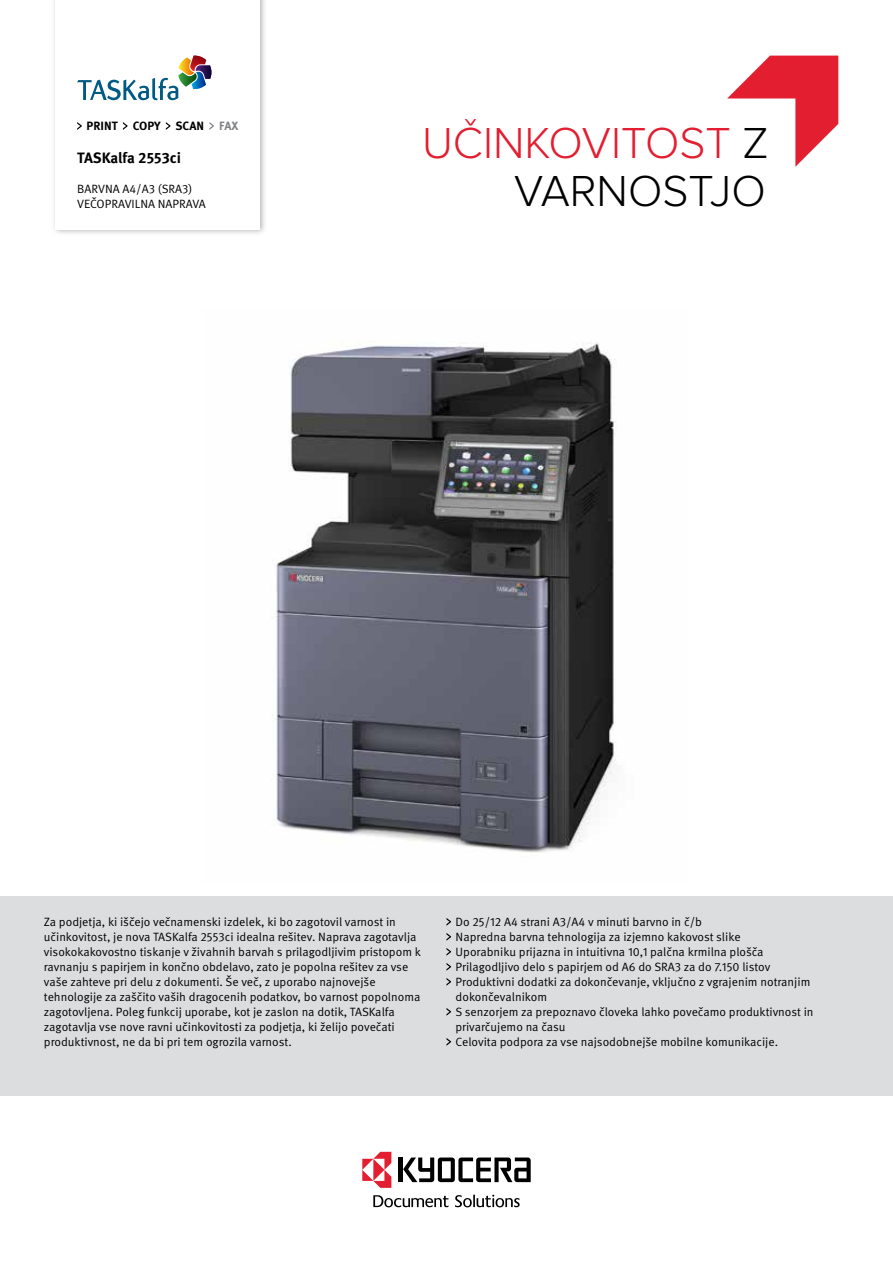
<style>
.page{position:relative;width:893px;height:1263px;background:#fff}
.page>*{position:absolute;margin:0;border:0;box-sizing:border-box;transform-origin:0 0}
.t1{font:300 45px/48px "Proxima Nova";color:#e31e30;text-align:right}
.t2{font:700 15px "Meta Pro";letter-spacing:-.005em;color:#000}
.t3{font:12px/15px "Meta Pro Norm";color:#000}
.t4{font:700 12px "Meta Pro";color:#000}
.s1{color:#808285}
.s2{color:#000}
</style>
<div class="page">
<hr style="left:399px;top:1157px;width:4px;height:25px;background:#000">
<svg style="left:403px;top:1157px;width:128px;height:25px"></svg>
<svg style="left:455px;top:1195px;width:65px;height:12px"></svg>
<svg style="left:373px;top:1195px;width:75px;height:12px"></svg>
<svg style="left:362px;top:1152px;width:29px;height:36px"></svg>
<div style="left:51px;top:0;width:216px;height:236px;background:#000;opacity:.3"></div>
<div style="left:56px;top:0;width:204px;height:230px;background:#fff"></div>
<svg style="left:77px;top:56px;width:134px;height:44px"></svg>
<div style="left:0;top:896px;width:893px;height:200px;background:#dcddde"></div>
<svg style="left:727px;top:56px;width:111px;height:111px"></svg>
<svg style="left:77px;top:122px;width:5px;height:8px"></svg>
<svg style="left:123px;top:122px;width:5px;height:8px"></svg>
<svg style="left:166px;top:122px;width:4px;height:8px"></svg>
<svg style="left:209px;top:122px;width:5px;height:8px"></svg>
<svg style="left:446px;top:918px;width:5px;height:8px"></svg>
<svg style="left:446px;top:933px;width:5px;height:8px"></svg>
<svg style="left:446px;top:948px;width:5px;height:8px"></svg>
<svg style="left:446px;top:963px;width:5px;height:8px"></svg>
<svg style="left:446px;top:978px;width:5px;height:8px"></svg>
<svg style="left:446px;top:1008px;width:5px;height:8px"></svg>
<svg style="left:446px;top:1038px;width:5px;height:8px"></svg>
<img style="left:271px;top:343px;width:345px;height:510px">
<p class="t4" style="left:87px;top:116px;width:153px">PRINT COPY SCAN <span class="s1">FAX</span></p>
<p class="t2" style="left:77px;top:146px;width:105px">TASKalfa 2553ci</p>
<p class="t3" style="left:77px;top:181px;width:130px">BARVNA A4/A3 (SRA3)<br>VEČOPRAVILNA NAPRAVA</p>
<h1 class="t1" style="left:422px;top:119px;width:348px">UČINKOVITOST <span class="s2">Z<br>VARNOSTJO</span></h1>
<p class="t3" style="left:44px;top:913px;width:379px">Za podjetja, ki iščejo večnamenski izdelek, ki bo zagotovil varnost in učinkovitost, je nova TASKalfa 2553ci idealna rešitev. Naprava zagotavlja visokokakovostno tiskanje v živahnih barvah s prilagodljivim pristopom k ravnanju s papirjem in končno obdelavo, zato je popolna rešitev za vse vaše zahteve pri delu z dokumenti. Še več, z uporabo najnovejše tehnologije za zaščito vaših dragocenih podatkov, bo varnost popolnoma zagotovljena. Poleg funkcij uporabe, kot je zaslon na dotik, TASKalfa zagotavlja vse nove ravni učinkovitosti za podjetja, ki želijo povečati produktivnost, ne da bi pri tem ogrozila varnost.</p>
<p class="t3" style="left:455px;top:913px;width:360px">Do 25/12 A4 strani A3/A4 v minuti barvno in č/b<br>Napredna barvna tehnologija za izjemno kakovost slike<br>Uporabniku prijazna in intuitivna 10,1 palčna krmilna plošča Prilagodljivo delo s papirjem od A6 do SRA3 za do 7.150 listov Produktivni dodatki za dokončevanje, vključno z vgrajenim notranjim dokončevalnikom<br>S senzorjem za prepoznavo človeka lahko povečamo produktivnost in privarčujemo na času<br>Celovita podpora za vse najsodobnejše mobilne komunikacije.</p>
</div>
